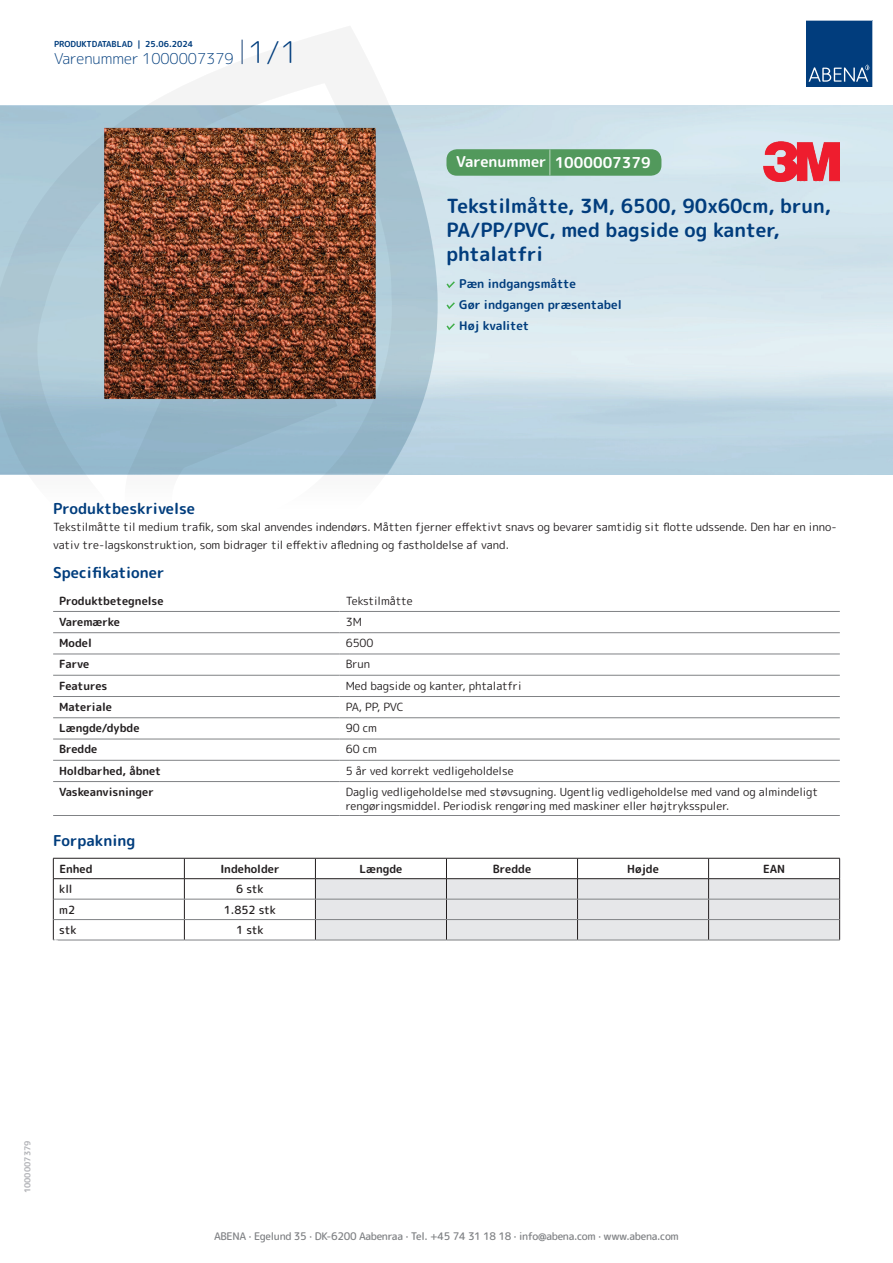
<style>
.page{position:relative;width:893px;height:1263px;background:#fff}
.page>*{position:absolute;margin:0;border:0;box-sizing:border-box;transform-origin:0 0}
.t1{font:700 19.5px/24px "Rounded Mplus 1 c";color:#013d7d}
.t2{font:700 15px "Rounded Mplus 1 c";color:#013d7d}
.t3{font:300 15px "Rounded Mplus 1 c";color:#013d7d}
.t4{font:700 15px "Rounded Mplus 1 c";color:#fff}
.t5{font:700 12px/21px "Rounded Mplus 1 c";color:#013d7d}
.t6{font:11.25px/18px "Rounded Mplus 1 c";color:#231f20}
.t7{font:700 11.25px "Rounded Mplus 1 c";color:#231f20}
.t8{font:500 11.25px "Rounded Mplus 1 c";color:#231f20}
.t9{font:500 10.5px "Rounded Mplus 1 c";letter-spacing:-.03em;color:#808285}
.t10{font:700 10.5px "Rounded Mplus 1 c";color:#fff}
.t11{font:700 8.25px "Rounded Mplus 1 c";color:#013d7d}
.t12{font:700 8.25px "Rounded Mplus 1 c";color:#b2b3b7}
.s1{font-size:30px}
.s2{font-size:25.5px}
</style>
<div class="page">
<img style="left:439px;top:106px;width:454px;height:368px">
<svg style="left:0;top:26px;width:439px;height:449px"></svg>
<svg style="left:0;top:106px;width:438px;height:368px;background:#a4c2d1"></svg>
<svg style="left:242px;top:40px;width:1px;height:24px"></svg>
<svg style="left:806px;top:20px;width:67px;height:67px;background:#144b86"></svg>
<img style="left:101px;top:127px;width:276px;height:275px">
<hr style="left:53px;top:611px;width:287px;height:1px;background:#808285">
<hr style="left:340px;top:611px;width:500px;height:1px;background:#808285">
<hr style="left:53px;top:632px;width:287px;height:1px;background:#808285">
<hr style="left:340px;top:632px;width:500px;height:1px;background:#808285">
<hr style="left:53px;top:654px;width:287px;height:1px;background:#808285">
<hr style="left:340px;top:654px;width:500px;height:1px;background:#808285">
<hr style="left:53px;top:675px;width:287px;height:1px;background:#808285">
<hr style="left:340px;top:675px;width:500px;height:1px;background:#808285">
<hr style="left:53px;top:696px;width:287px;height:1px;background:#808285">
<hr style="left:340px;top:696px;width:500px;height:1px;background:#808285">
<hr style="left:53px;top:717px;width:287px;height:1px;background:#808285">
<hr style="left:340px;top:717px;width:500px;height:1px;background:#808285">
<hr style="left:53px;top:739px;width:287px;height:1px;background:#808285">
<hr style="left:340px;top:739px;width:500px;height:1px;background:#808285">
<hr style="left:53px;top:760px;width:287px;height:1px;background:#808285">
<hr style="left:340px;top:760px;width:500px;height:1px;background:#808285">
<hr style="left:53px;top:781px;width:287px;height:1px;background:#808285">
<hr style="left:340px;top:781px;width:500px;height:1px;background:#808285">
<hr style="left:53px;top:815px;width:287px;height:1px;background:#808285">
<hr style="left:340px;top:815px;width:500px;height:1px;background:#808285">
<hr style="left:53px;top:858px;width:131px;height:1px;background:#231f20">
<hr style="left:184px;top:858px;width:131px;height:1px;background:#231f20">
<hr style="left:53px;top:878px;width:131px;height:1px;background:#231f20">
<hr style="left:184px;top:878px;width:131px;height:1px;background:#231f20">
<svg style="left:53px;top:858px;width:1px;height:82px"></svg>
<svg style="left:184px;top:858px;width:1px;height:82px"></svg>
<svg style="left:315px;top:858px;width:525px;height:82px"></svg>
<hr style="left:54px;top:899px;width:130px;height:1px;background:#808285">
<hr style="left:184px;top:899px;width:131px;height:1px;background:#808285">
<hr style="left:315px;top:899px;width:131px;height:1px;background:#808285">
<hr style="left:446px;top:899px;width:131px;height:1px;background:#808285">
<hr style="left:577px;top:899px;width:132px;height:1px;background:#808285">
<hr style="left:709px;top:899px;width:130px;height:1px;background:#808285">
<hr style="left:54px;top:919px;width:130px;height:1px;background:#808285">
<hr style="left:184px;top:919px;width:131px;height:1px;background:#808285">
<hr style="left:315px;top:919px;width:131px;height:1px;background:#808285">
<hr style="left:446px;top:919px;width:131px;height:1px;background:#808285">
<hr style="left:577px;top:919px;width:132px;height:1px;background:#808285">
<hr style="left:709px;top:919px;width:130px;height:1px;background:#808285">
<hr style="left:53px;top:940px;width:131px;height:1px;background:#808285">
<hr style="left:184px;top:940px;width:131px;height:1px;background:#808285">
<hr style="left:315px;top:940px;width:131px;height:1px;background:#808285">
<hr style="left:446px;top:940px;width:131px;height:1px;background:#808285">
<hr style="left:577px;top:940px;width:132px;height:1px;background:#808285">
<hr style="left:709px;top:940px;width:131px;height:1px;background:#808285">
<svg style="left:446px;top:281px;width:9px;height:7px"></svg>
<svg style="left:446px;top:302px;width:9px;height:7px"></svg>
<svg style="left:446px;top:323px;width:9px;height:7px"></svg>
<div style="left:446px;top:149px;width:215px;height:27px;background:#52995c;border-radius:10px"></div>
<img style="left:763px;top:141px;width:77px;height:40px">
<p class="t11" style="left:54px;top:38px;width:141px">PRODUKTDATABLAD | 25.06.2024</p>
<h2 class="t3" style="left:54px;top:48px;width:246px">Varenummer 1000007379 <span class="s1">1/1</span></h2>
<h2 class="t4" style="left:456px;top:152px;width:196px">Varenummer <span class="s2">|</span> 1000007379</h2>
<h1 class="t1" style="left:446px;top:194px;width:386px">Tekstilmåtte, 3M, 6500, 90x60cm, brun,<br>PA/PP/PVC, med bagside og kanter, phtalatfri</h1>
<p class="t5" style="left:459px;top:273px;width:164px">Pæn indgangsmåtte<br>Gør indgangen præsentabel<br>Høj kvalitet</p>
<h2 class="t2" style="left:53px;top:498px;width:143px">Produktbeskrivelse</h2>
<p class="t6" style="left:53px;top:517px;width:785px">Tekstilmåtte til medium trafik, som skal anvendes indendørs. Måtten fjerner effektivt snavs og bevarer samtidig sit flotte udssende. Den har en inno&shy;vativ tre-lagskonstruktion, som bidrager til effektiv afledning og fastholdelse af vand.</p>
<h2 class="t2" style="left:53px;top:562px;width:113px">Specifikationer</h2>
<p class="t7" style="left:59px;top:592px;width:106px">Produktbetegnelse</p>
<p class="t6" style="left:346px;top:591px;width:69px">Tekstilmåtte</p>
<p class="t7" style="left:59px;top:614px;width:62px">Varemærke</p>
<p class="t6" style="left:346px;top:613px;width:18px">3M</p>
<p class="t7" style="left:59px;top:635px;width:34px">Model</p>
<p class="t6" style="left:346px;top:634px;width:29px">6500</p>
<p class="t7" style="left:59px;top:656px;width:32px">Farve</p>
<p class="t6" style="left:346px;top:655px;width:26px">Brun</p>
<p class="t7" style="left:59px;top:678px;width:50px">Features</p>
<p class="t6" style="left:346px;top:676px;width:177px">Med bagside og kanter, phtalatfri</p>
<p class="t7" style="left:59px;top:699px;width:54px">Materiale</p>
<p class="t6" style="left:346px;top:698px;width:60px">PA, PP, PVC</p>
<p class="t7" style="left:59px;top:720px;width:82px">Længde/dybde</p>
<p class="t6" style="left:346px;top:719px;width:33px">90 cm</p>
<p class="t7" style="left:59px;top:741px;width:40px">Bredde</p>
<p class="t6" style="left:346px;top:740px;width:33px">60 cm</p>
<p class="t7" style="left:59px;top:763px;width:104px">Holdbarhed, åbnet</p>
<p class="t6" style="left:346px;top:762px;width:169px">5 år ved korrekt vedligeholdelse</p>
<p class="t7" style="left:59px;top:784px;width:96px">Vaskeanvisninger</p>
<p class="t6" style="left:346px;top:785px;width:474px;line-height:13.5px">Daglig vedligeholdelse med støvsugning. Ugentlig vedligeholdelse med vand og almindeligt rengøringsmiddel. Periodisk rengøring med maskiner eller højtryksspuler.</p>
<h2 class="t2" style="left:53px;top:829px;width:84px">Forpakning</h2>
<p class="t7" style="left:59px;top:860px;width:35px">Enhed</p>
<p class="t7" style="left:220px;top:860px;width:61px">Indeholder</p>
<p class="t7" style="left:359px;top:860px;width:44px">Længde</p>
<p class="t7" style="left:493px;top:860px;width:40px">Bredde</p>
<p class="t7" style="left:627px;top:860px;width:33px">Højde</p>
<p class="t7" style="left:763px;top:860px;width:24px">EAN</p>
<p class="t8" style="left:59px;top:881px;width:15px">kll</p>
<p class="t8" style="left:236px;top:881px;width:29px">6 stk</p>
<p class="t8" style="left:59px;top:901px;width:17px">m2</p>
<p class="t8" style="left:224px;top:901px;width:54px">1.852 stk</p>
<p class="t8" style="left:59px;top:922px;width:19px">stk</p>
<p class="t8" style="left:236px;top:922px;width:29px">1 stk</p>
<p class="t10" style="left:53px;top:935px;width:7px">*</p>
<p class="t12" style="left:22px;top:1193px;width:54px;rotate:-90deg">1000007379</p>
<p class="t9" style="left:214px;top:1229px;width:466px">ABENA · Egelund 35 · DK-6200 Aabenraa · Tel. +45 74 31 18 18 · info@abena.com · www.abena.com</p>
</div>
